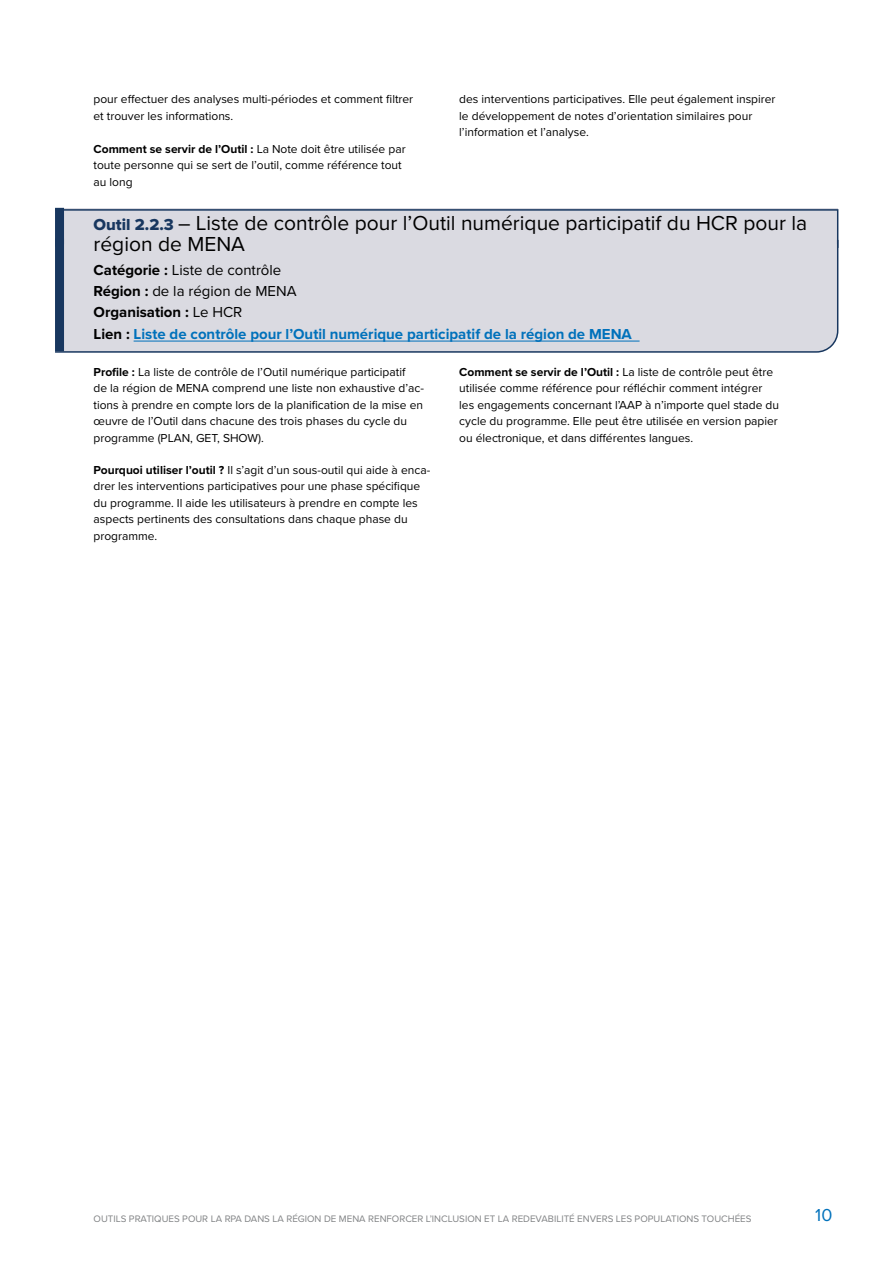
<style>
.page{position:relative;width:893px;height:1263px;background:#fff}
.page>*{position:absolute;margin:0;border:0;box-sizing:border-box;transform-origin:0 0}
.t1{font:21px "Proxima Nova";color:#000}
.t2{font:18px "Proxima Nova";color:#0071bb}
.t3{font:16.5px "Proxima Nova Extrabld";color:#18375f}
.t4{font:700 15px "Proxima Nova";color:#0071bb}
.t5{font:15px/20.7px "Proxima Nova";color:#000}
.t6{font:12px/16.5px "Proxima Nova";color:#000}
.t7{font:9.75px "Proxima Nova";color:#808284}
.s1{font-weight:700}
.s2{color:#000}
</style>
<div class="page">
<svg style="left:55px;top:208px;width:784px;height:30px;background:#cdcfd8"></svg>
<div style="left:55px;top:238px;width:784px;height:115px;background:#dadae1"></div>
<hr style="left:134px;top:341px;width:506px;height:1px;background:#0071bb">
<p class="t6" style="left:94px;top:90px;width:321px">pour effectuer des analyses multi-périodes et comment filtrer et trouver les informations.</p>
<p class="t6" style="left:94px;top:140px;width:314px"><span class="s1">Comment se servir de ’l Outil :</span> La Note doit être utilisée par toute personne qui se sert de ’l outil, comme référence tout au long</p>
<p class="t6" style="left:459px;top:90px;width:318px">des interventions participatives. Elle peut également inspirer le développement de notes ’d orientation similaires pour<br>’l information et ’l analyse.</p>
<h1 class="t1" style="left:178px;top:208px;width:631px">– Liste de contrôle pour ’l Outil numérique participatif du HCR pour la</h1>
<h3 class="t3" style="left:94px;top:212px;width:82px">Outil 2.2.3</h3>
<h1 class="t1" style="left:94px;top:229px;width:153px">région de MENA</h1>
<p class="t5" style="left:94px;top:259px;width:205px"><span class="s1">Catégorie :</span> Liste de contrôle<br><span class="s1">Région :</span> de la région de MENA<br><span class="s1">Organisation :</span> Le HCR</p>
<p class="t4" style="left:94px;top:323px;width:540px"><span class="s2">Lien :</span> Liste de contrôle pour ’l Outil numérique participatif de la région de MENA</p>
<p class="t6" style="left:94px;top:363px;width:313px"><span class="s1">Profile :</span> La liste de contrôle de ’l Outil numérique participatif</p>
<p class="t6" style="left:94px;top:396px;width:331px">tions à prendre en compte lors de la planification de la mise en</p>
<p class="t6" style="left:94px;top:379px;width:332px">de la région de MENA comprend une liste non exhaustive ’d ac-</p>
<p class="t6" style="left:94px;top:412px;width:315px">œuvre de ’l Outil dans chacune des trois phases du cycle du programme (PLAN, GET, SHOW .(</p>
<p class="t6" style="left:94px;top:461px;width:338px"><span class="s1">Pourquoi utiliser ’l outil ?</span> ’sI l agit ’d un sous-outil qui aide à enca-</p>
<p class="t6" style="left:94px;top:494px;width:326px">du programme Il. aide les utilisateurs à prendre en compte les aspects pertinents des consultations dans chaque phase du programme.</p>
<p class="t6" style="left:94px;top:478px;width:328px">drer les interventions participatives pour une phase spécifique</p>
<p class="t6" style="left:459px;top:363px;width:321px"><span class="s1">Comment se servir de ’l Outil :</span> La liste de contrôle peut être utilisée comme référence pour réfléchir comment intégrer les engagements concernant ’lAAP ’nà importe quel stade du cycle du programme. Elle peut être utilisée en version papier ou électronique, et dans différentes langues.</p>
<p class="t7" style="left:94px;top:1212px;width:659px">OUTILS PRATIQUES POUR LA RPA DANS LA RÉGION DE MENA RENFORCER ’LINCLUSION ET LA REDEVABILITÉ ENVERS LES POPULATIONS TOUCHÉES</p>
<h2 class="t2" style="left:815px;top:1202px;width:19px">10</h2>
</div>
